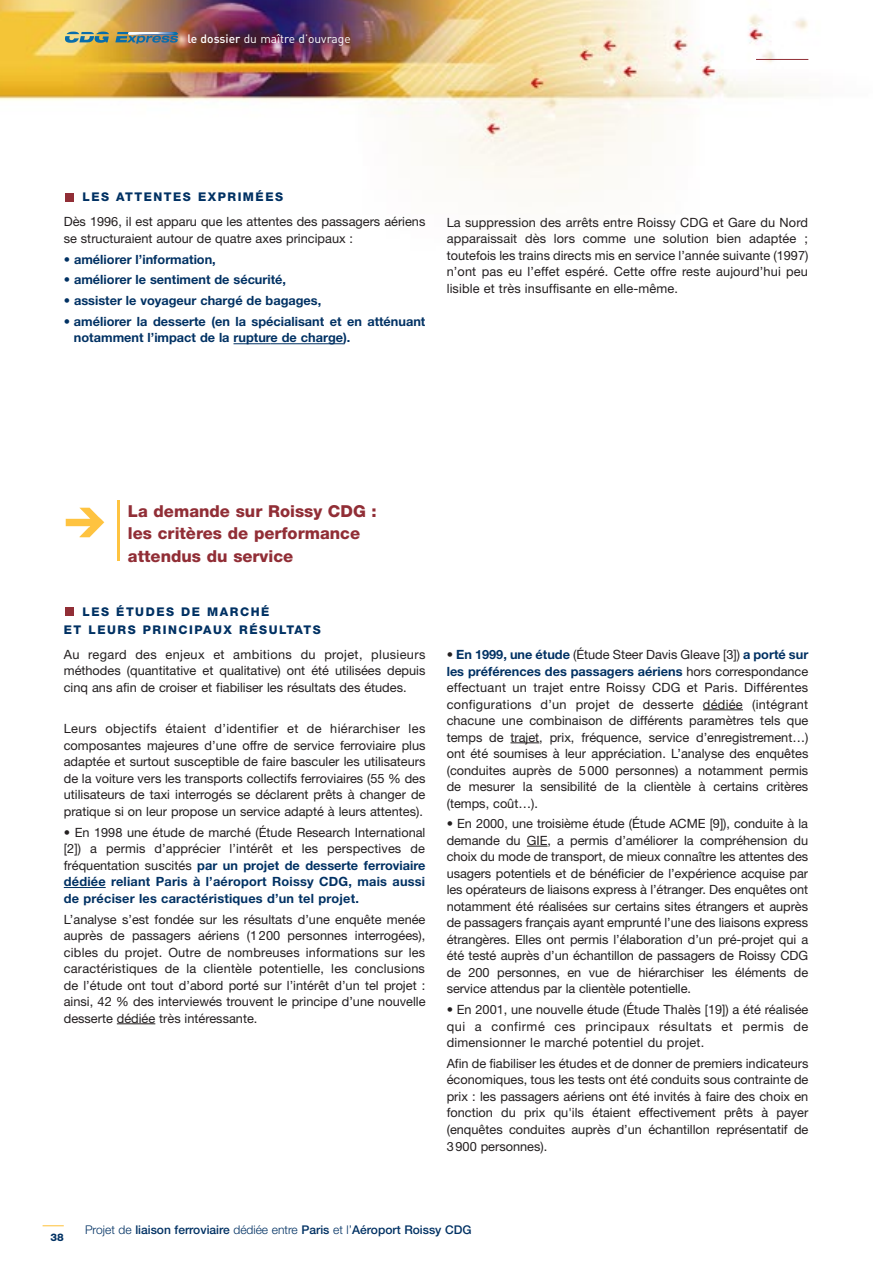
<style>
.page{position:relative;width:893px;height:1262px;background:#fff}
.page>*{position:absolute;margin:0;border:0;box-sizing:border-box;transform-origin:0 0}
.t1{font:800 16.5px/22.5px "Helvetica Neue";color:#912e36}
.t2{font:12.75px/16.5px "Helvetica Neue";color:#231f20;text-align:justify}
.t3{font:700 12.75px/16.5px "Helvetica Neue";color:#003163}
.t4{font:800 12px/18px "Helvetica Neue";letter-spacing:.125em;color:#003163}
.t5{font:500 12px "Helvetica Neue";color:#003163}
.t6{font:12px "DIN";color:#fff}
.t7{font:800 10.5px "Helvetica Neue";color:#003163}
.s1{font-weight:500}
.s2{font-weight:400;color:#231f20}
.s3{font-weight:700;color:#003163}
.s4{font-weight:300}
</style>
<div class="page">
<img style="left:0;top:0;width:809px;height:202px">
<svg style="left:43px;top:1225px;width:21px;height:1px"></svg>
<hr style="left:233px;top:343px;width:37px;height:1px;background:#003163">
<hr style="left:270px;top:343px;width:73px;height:1px;background:#003163">
<hr style="left:64px;top:887px;width:42px;height:1px;background:#003163">
<hr style="left:117px;top:1023px;width:38px;height:1px;background:#231f20">
<div style="left:65px;top:607px;width:9px;height:9px;background:#912e36"></div>
<hr style="left:118px;top:500px;width:2px;height:61px;background:#fec340">
<img style="left:65px;top:507px;width:39px;height:31px">
<div style="left:65px;top:193px;width:9px;height:8px;background:#912e36"></div>
<hr style="left:703px;top:709px;width:40px;height:1px;background:#231f20">
<svg style="left:510px;top:742px;width:29px;height:1px"></svg>
<svg style="left:527px;top:846px;width:20px;height:1px"></svg>
<svg style="left:65px;top:32px;width:44px;height:11px"></svg>
<svg style="left:115px;top:32px;width:63px;height:12px"></svg>
<hr style="left:756px;top:59px;width:52px;height:1px;background:#912e36">
<p class="t6" style="left:187px;top:34px;width:165px"><span class="s1">le dossier</span> du maître d’ouvrage</p>
<p class="t4" style="left:82px;top:189px;width:202px">LES ATTENTES EXPRIMÉES</p>
<p class="t2" style="left:64px;top:215px;width:363px">Dès 1996, il est apparu que les attentes des passagers aériens se structuraient autour de quatre axes principaux :</p>
<p class="t3" style="left:64px;top:252px;width:153px">• améliorer l’information,</p>
<p class="t3" style="left:64px;top:273px;width:224px">• améliorer le sentiment de sécurité,</p>
<p class="t3" style="left:64px;top:293px;width:259px">• assister le voyageur chargé de bagages,</p>
<p class="t3" style="left:74px;top:314px;width:353px;text-indent:-10px">• améliorer la desserte (en la spécialisant et en atténuant notamment l’impact de la rupture de charge).</p>
<p class="t2" style="left:446px;top:215px;width:363px">La suppression des arrêts entre Roissy CDG et Gare du Nord apparaissait dès lors comme une solution bien adaptée ; toutefois les trains directs mis en service l’année suivante (1997) n’ont pas eu l’effet espéré. Cette offre reste aujourd’hui peu lisible et très insuffisante en elle-même.</p>
<p class="t1" style="left:128px;top:501px;width:250px">La demande sur Roissy CDG : les critères de performance attendus du service</p>
<p class="t4" style="left:64px;top:603px;width:258px;text-indent:19px">LES ÉTUDES DE MARCHÉ<br>ET LEURS PRINCIPAUX RÉSULTATS</p>
<p class="t2" style="left:64px;top:647px;width:363px">Au regard des enjeux et ambitions du projet, plusieurs méthodes (quantitative et qualitative) ont été utilisées depuis cinq ans afin de croiser et fiabiliser les résultats des études.</p>
<p class="t2" style="left:64px;top:722px;width:363px">Leurs objectifs étaient d’identifier et de hiérarchiser les composantes majeures d’une offre de service ferroviaire plus adaptée et surtout susceptible de faire basculer les utilisateurs de la voiture vers les transports collectifs ferroviaires (55 % des utilisateurs de taxi interrogés se déclarent prêts à changer de pratique si on leur propose un service adapté à leurs attentes).</p>
<p class="t3" style="left:64px;top:825px;width:363px;text-align:justify"><span class="s2">• En 1998 une étude de marché (Étude Research International [2]) a permis d’apprécier l’intérêt et les perspectives de fréquentation suscités</span> par un projet de desserte ferroviaire dédiée reliant Paris à l’aéroport Roissy CDG, mais aussi de préciser les caractéristiques d’un tel projet.</p>
<p class="t2" style="left:64px;top:912px;width:363px">L’analyse s’est fondée sur les résultats d’une enquête menée auprès de passagers aériens (1 200 personnes interrogées), cibles du projet. Outre de nombreuses informations sur les caractéristiques de la clientèle potentielle, les conclusions de l’étude ont tout d’abord porté sur l’intérêt d’un tel projet : ainsi, 42 % des interviewés trouvent le principe d’une nouvelle desserte dédiée très intéressante.</p>
<p class="t2" style="left:446px;top:647px;width:363px">• <span class="s3">En 1999, une étude</span> (Étude Steer Davis Gleave [3]) <span class="s3">a porté sur les préférences des passagers aériens</span> hors correspondance effectuant un trajet entre Roissy CDG et Paris. Différentes configurations d’un projet de desserte dédiée (intégrant chacune une combinaison de différents paramètres tels que temps de trajet, prix, fréquence, service d’enregistrement…) ont été soumises à leur appréciation. L’analyse des enquêtes (conduites auprès de 5 000 personnes) a notamment permis de mesurer la sensibilité de la clientèle à certains critères (temps, coût…).</p>
<p class="t2" style="left:446px;top:817px;width:363px">• En 2000, une troisième étude (Étude ACME [9]), conduite à la demande du GIE, a permis d’améliorer la compréhension du choix du mode de transport, de mieux connaître les attentes des usagers potentiels et de bénéficier de l’expérience acquise par les opérateurs de liaisons express à l’étranger. Des enquêtes ont notamment été réalisées sur certains sites étrangers et auprès de passagers français ayant emprunté l’une des liaisons express étrangères. Elles ont permis l’élaboration d’un pré-projet qui a été testé auprès d’un échantillon de passagers de Roissy CDG de 200 personnes, en vue de hiérarchiser les éléments de service attendus par la clientèle potentielle.</p>
<p class="t2" style="left:446px;top:1002px;width:363px">• En 2001, une nouvelle étude (Étude Thalès [19]) a été réalisée qui a confirmé ces principaux résultats et permis de dimensionner le marché potentiel du projet.</p>
<p class="t2" style="left:446px;top:1056px;width:363px">Afin de fiabiliser les études et de donner de premiers indicateurs économiques, tous les tests ont été conduits sous contrainte de prix : les passagers aériens ont été invités à faire des choix en fonction du prix qu'ils étaient effectivement prêts à payer (enquêtes conduites auprès d’un échantillon représentatif de 3900 personnes).</p>
<p class="t7" style="left:51px;top:1233px;width:15px">38</p>
<p class="t5" style="left:85px;top:1225px;width:388px"><span class="s4">Projet de</span> liaison ferroviaire <span class="s4">dédiée entre</span> Paris <span class="s4">et l’</span>Aéroport Roissy CDG</p>
</div>
